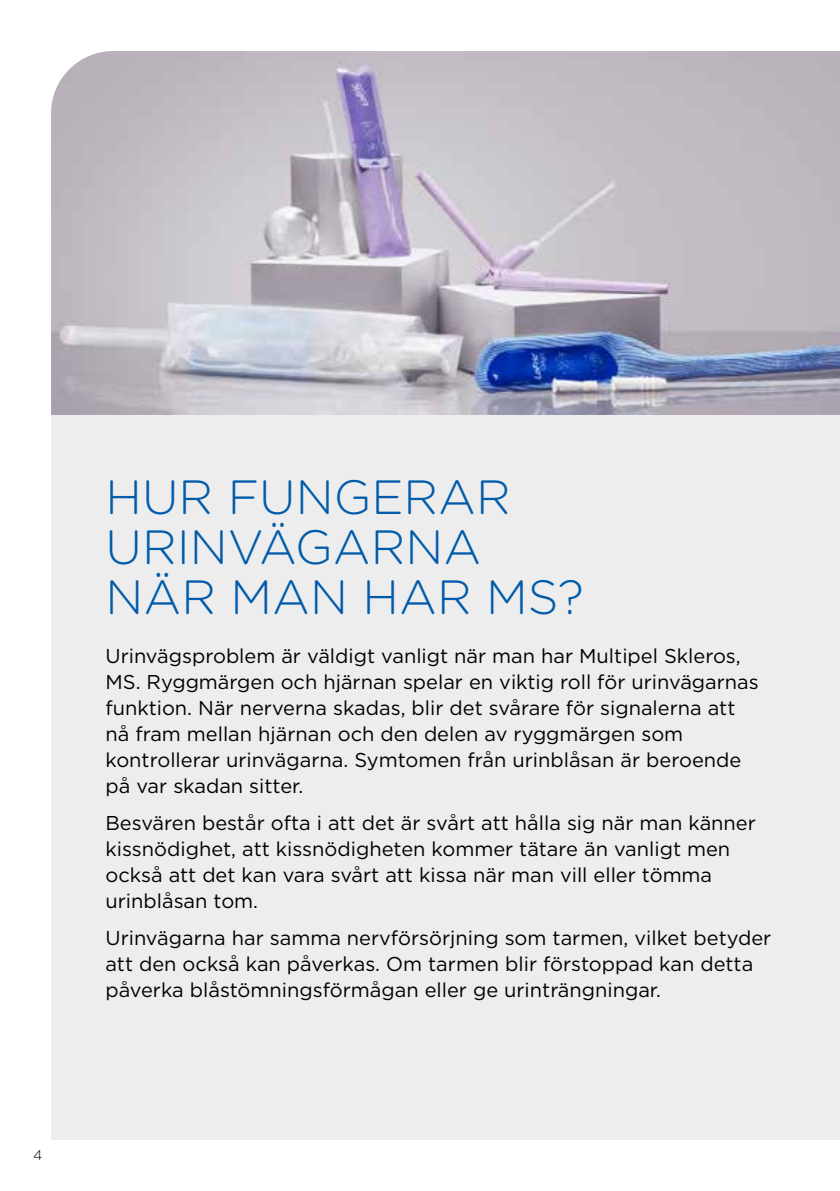
<style>
.page{position:relative;width:840px;height:1191px;background:#fff}
.page>*{position:absolute;margin:0;border:0;box-sizing:border-box;transform-origin:0 0}
.t1{font:300 48px/50px "Gotham Rounded";color:#005baa}
.t2{font:20px/26px "Gotham";color:#000}
.t3{font:300 14px "Gotham Rounded";color:#000}
</style>
<div class="page">
<div style="left:51px;top:415px;width:788px;height:725px;background:#ededed"></div>
<img style="left:51px;top:51px;width:788px;height:364px">
<p class="t3" style="left:33px;top:1145px;width:11px">4</p>
<h1 class="t1" style="left:105px;top:469px;width:479px">HUR FUNGERAR<br>URINVÄGARNA<br>NÄR MAN HAR MS?</h1>
<p class="t2" style="left:105px;top:642px;width:654px">Urinvägsproblem är väldigt vanligt när man har Multipel Skleros, MS. Ryggmärgen och hjärnan spelar en viktig roll för urinvägarnas funktion. När nerverna skadas, blir det svårare för signalerna att nå fram mellan hjärnan och den delen av ryggmärgen som kontrollerar urinvägarna. Symtomen från urinblåsan är beroende på var skadan sitter.</p>
<p class="t2" style="left:105px;top:809px;width:651px">Besvären består ofta i att det är svårt att hålla sig när man känner kissnödighet, att kissnödigheten kommer tätare än vanligt men också att det kan vara svårt att kissa när man vill eller tömma urinblåsan tom.</p>
<p class="t2" style="left:105px;top:925px;width:667px">Urinvägarna har samma nervförsörjning som tarmen, vilket betyder att den också kan påverkas. Om tarmen blir förstoppad kan detta påverka blåstömningsförmågan eller ge urinträngningar.</p>
</div>
